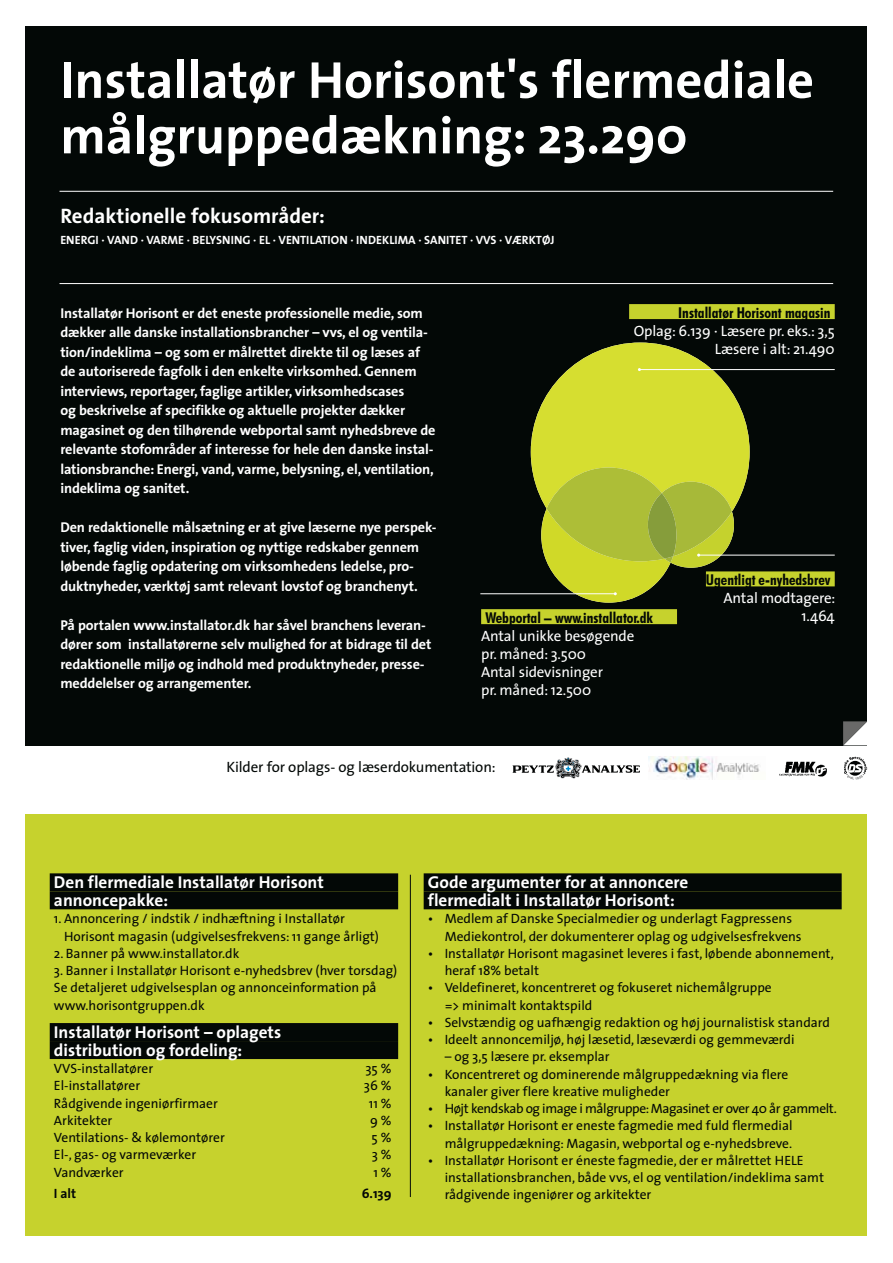
<style>
.page{position:relative;width:893px;height:1263px;background:#fff}
.page>*{position:absolute;margin:0;border:0;box-sizing:border-box;transform-origin:0 0}
.t1{font:700 52.5px/55.5px "The Sans";color:#fff}
.t2{font:700 21px "The Sans";color:#fff}
.t3{font:700 17.25px/18px "The Sans";color:#fff}
.t4{font:15px/18px "The Sans";letter-spacing:-.01em;color:#fff;text-align:right}
.t5{font:700 condensed 15px "Futura BT";color:#030806}
.t6{font:15px "The Sans";letter-spacing:-.01em;color:#030806}
.t7{font:700 14.25px/19.5px "The Sans";letter-spacing:-.01em;color:#fff}
.t8{font:13.5px/17.2px "The Sans";color:#030806}
.t9{font:13.5px "The Sans";letter-spacing:-.03em;color:#030806}
.t10{font:700 13.5px "The Sans";color:#030806}
.t11{font:700 12px "The Sans";color:#fff}
</style>
<div class="page">
<div style="left:26px;top:26px;width:841px;height:719px;background:#030806"></div>
<div style="left:26px;top:814px;width:841px;height:422px;background:#c6d22d"></div>
<img style="left:648px;top:757px;width:112px;height:23px">
<svg style="left:513px;top:757px;width:127px;height:22px"></svg>
<img style="left:779px;top:761px;width:48px;height:16px">
<svg style="left:844px;top:757px;width:23px;height:23px"></svg>
<hr style="left:60px;top:191px;width:773px;height:1px;background:#fff">
<hr style="left:60px;top:283px;width:773px;height:1px;background:#fff">
<svg style="left:843px;top:721px;width:24px;height:24px"></svg>
<hr style="left:410px;top:875px;width:1px;height:322px;background:#030806">
<div style="left:50px;top:873px;width:348px;height:18px;background:#030806"></div>
<div style="left:50px;top:891px;width:348px;height:18px;background:#030806"></div>
<div style="left:424px;top:873px;width:418px;height:18px;background:#030806"></div>
<div style="left:424px;top:891px;width:418px;height:18px;background:#030806"></div>
<div style="left:50px;top:1023px;width:348px;height:18px;background:#030806"></div>
<div style="left:50px;top:1041px;width:348px;height:18px;background:#030806"></div>
<div style="left:706px;top:571px;width:129px;height:15px;background:#c6d22d"></div>
<hr style="left:699px;top:555px;width:136px;height:1px;background:#fff">
<div style="left:629px;top:304px;width:206px;height:15px;background:#c6d22d"></div>
<hr style="left:639px;top:369px;width:196px;height:1px;background:#fff">
<hr style="left:480px;top:593px;width:135px;height:1px;background:#fff">
<svg style="left:531px;top:343px;width:218px;height:260px"></svg>
<div style="left:481px;top:609px;width:196px;height:15px;background:#c6d22d"></div>
<h1 class="t1" style="left:60px;top:56px;width:755px">Installatør Horisont's flermediale målgruppedækning: 23.290</h1>
<h2 class="t2" style="left:60px;top:206px;width:266px">Redaktionelle fokusområder:</h2>
<p class="t11" style="left:60px;top:234px;width:496px">ENERGI · VAND · VARME · BELYSNING · EL · VENTILATION · INDEKLIMA · SANITET · VVS · VÆRKTØJ</p>
<p class="t7" style="left:60px;top:304px;width:377px">Installatør Horisont er det eneste professionelle medie, som dækker alle danske installationsbrancher – vvs, el og ventila&shy;tion/indeklima – og som er målrettet direkte til og læses af de autoriserede fagfolk i den enkelte virksomhed. Gennem interviews, reportager, faglige artikler, virksomhedscases<br>og beskrivelse af specifikke og aktuelle projekter dækker magasinet og den tilhørende webportal samt nyhedsbreve de relevante stofområder af interesse for hele den danske instal&shy;lationsbranche: Energi, vand, varme, belysning, el, ventilation, indeklima og sanitet.</p>
<p class="t7" style="left:60px;top:519px;width:377px">Den redaktionelle målsætning er at give læserne nye perspek&shy;tiver, faglig viden, inspiration og nyttige redskaber gennem løbende faglig opdatering om virksomhedens ledelse, pro&shy;duktnyheder, værktøj samt relevant lovstof og branchenyt.</p>
<p class="t7" style="left:60px;top:616px;width:373px">På portalen www.installator.dk har såvel branchens leveran&shy;dører som installatørerne selv mulighed for at bidrage til det redaktionelle miljø og indhold med produktnyheder, presse&shy;meddelelser og arrangementer.</p>
<p class="t5" style="left:678px;top:306px;width:154px">Installatør Horisont magasin</p>
<p class="t4" style="left:634px;top:323px;width:202px">Oplag: 6.139 · Læsere pr. eks.: 3,5<br>Læsere i alt: 21.490</p>
<p class="t5" style="left:485px;top:611px;width:169px">Webportal – www.installator.dk</p>
<p class="t4" style="left:481px;top:628px;width:155px;text-align:left">Antal unikke besøgende pr. måned: 3.500<br>Antal sidevisninger<br>pr. måned: 12.500</p>
<p class="t5" style="left:706px;top:573px;width:126px">Ugentligt e-nyhedsbrev</p>
<p class="t4" style="left:723px;top:590px;width:113px">Antal modtagere:<br>1.464</p>
<p class="t6" style="left:226px;top:762px;width:271px">Kilder for oplags- og læserdokumentation:</p>
<p class="t3" style="left:54px;top:874px;width:271px">Den flermediale Installatør Horisont annoncepakke:</p>
<p class="t8" style="left:64px;top:912px;width:316px;text-indent:-10px">1. Annoncering / indstik / indhæftning i Installatør<br>Horisont magasin (udgivelsesfrekvens: 11 gange årligt)</p>
<p class="t8" style="left:54px;top:946px;width:187px">2. Banner på www.installator.dk</p>
<p class="t8" style="left:54px;top:963px;width:345px">3. Banner i Installatør Horisont e-nyhedsbrev (hver torsdag)<br>Se detaljeret udgivelsesplan og annonceinformation på www.horisontgruppen.dk</p>
<p class="t3" style="left:54px;top:1024px;width:229px">Installatør Horisont – oplagets distribution og fordeling:</p>
<p class="t8" style="left:54px;top:1061px;width:101px">VVS-installatører</p>
<p class="t8" style="left:365px;top:1061px;width:28px">35 %</p>
<p class="t8" style="left:54px;top:1078px;width:88px">El-installatører</p>
<p class="t8" style="left:364px;top:1078px;width:29px">36 %</p>
<p class="t8" style="left:54px;top:1096px;width:165px">Rådgivende ingeniørfirmaer</p>
<p class="t8" style="left:369px;top:1096px;width:24px">11 %</p>
<p class="t8" style="left:54px;top:1113px;width:60px">Arkitekter</p>
<p class="t8" style="left:370px;top:1113px;width:23px">9 %</p>
<p class="t8" style="left:54px;top:1130px;width:172px">Ventilations- &amp; kølemontører</p>
<p class="t8" style="left:372px;top:1130px;width:22px">5 %</p>
<p class="t8" style="left:54px;top:1147px;width:144px">El-, gas- og varmeværker</p>
<p class="t8" style="left:372px;top:1147px;width:21px">3 %</p>
<p class="t8" style="left:54px;top:1165px;width:71px">Vandværker</p>
<p class="t8" style="left:373px;top:1165px;width:20px">1 %</p>
<p class="t10" style="left:54px;top:1188px;width:24px">I alt</p>
<p class="t10" style="left:362px;top:1188px;width:31px">6.139</p>
<p class="t3" style="left:428px;top:874px;width:262px">Gode argumenter for at annoncere flermedialt i Installatør Horisont:</p>
<p class="t8" style="left:445px;top:912px;width:358px;text-indent:-17px">• Medlem af Danske Specialmedier og underlagt Fagpressens<br>Mediekontrol, der dokumenterer oplag og udgivelsesfrekvens</p>
<p class="t8" style="left:445px;top:946px;width:390px;text-indent:-17px">• Installatør Horisont magasinet leveres i fast, løbende abonnement, heraf 18% betalt</p>
<p class="t8" style="left:445px;top:981px;width:329px;text-indent:-17px">• Veldefineret, koncentreret og fokuseret nichemålgruppe =&gt; minimalt kontaktspild</p>
<p class="t8" style="left:428px;top:1015px;width:404px">• Selvstændig og uafhængig redaktion og høj journalistisk standard</p>
<p class="t8" style="left:428px;top:1032px;width:368px">• Ideelt annoncemiljø, høj læsetid, læseværdi og gemmeværdi</p>
<p class="t8" style="left:445px;top:1049px;width:167px">– og 3,5 læsere pr. eksemplar</p>
<p class="t8" style="left:445px;top:1067px;width:345px;text-indent:-17px">• Koncentreret og dominerende målgruppedækning via flere kanaler giver flere kreative muligheder</p>
<p class="t9" style="left:428px;top:1103px;width:410px">• Højt kendskab og image i målgruppe: Magasinet er over 40 år gammelt.</p>
<p class="t8" style="left:428px;top:1118px;width:366px;text-align:right">• Installatør Horisont er eneste fagmedie med fuld flermedial målgruppedækning: Magasin, webportal og e-nyhedsbreve.</p>
<p class="t8" style="left:445px;top:1153px;width:381px;text-indent:-17px">• Installatør Horisont er éneste fagmedie, der er målrettet HELE installationsbranchen, både vvs, el og ventilation/indeklima samt rådgivende ingeniører og arkitekter</p>
</div>
